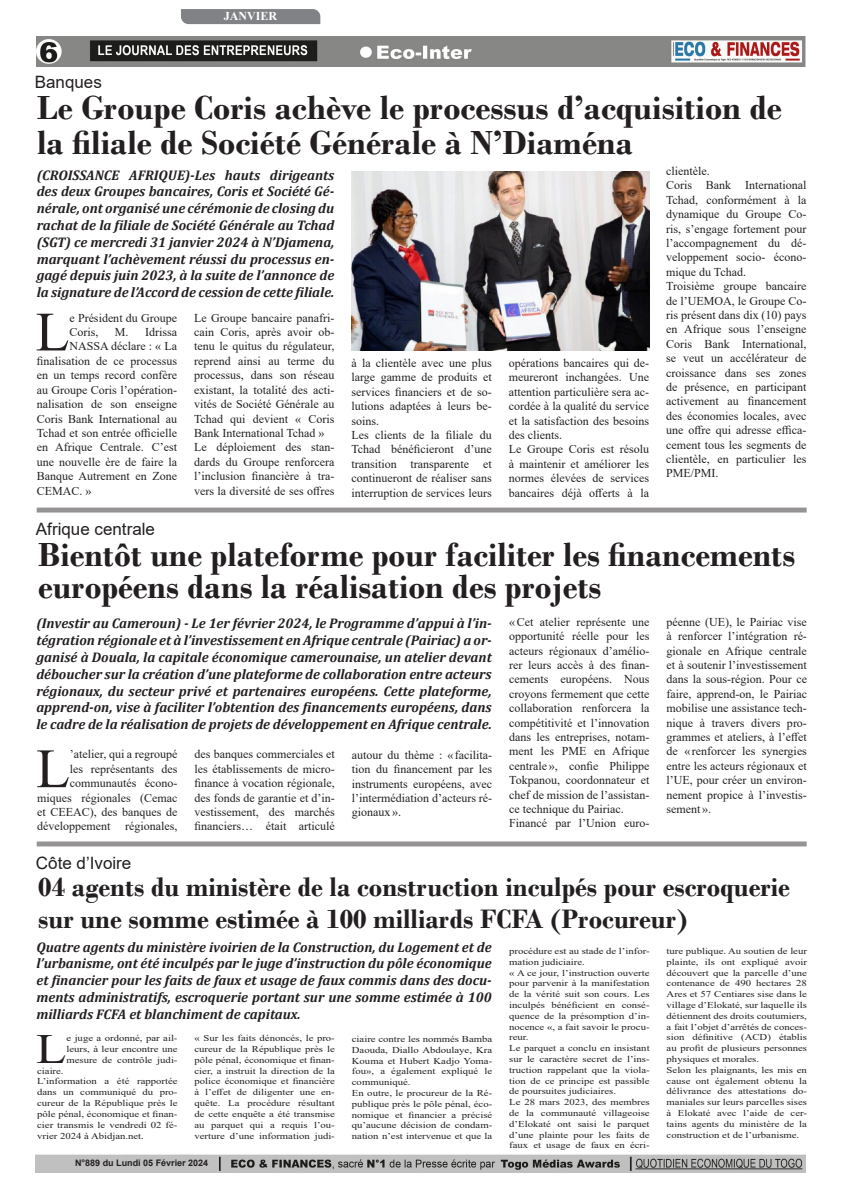
<style>
.page{position:relative;width:842px;height:1191px;background:#fff}
.page>*{position:absolute;margin:0;border:0;box-sizing:border-box;transform-origin:0 0}
.t1{font:55.5px "Times New Roman";color:#231f20}
.t2{font:41.6px "Times New Roman";color:#231f20;scale:1.19 1}
.t3{font:700 35px/35px "Bodoni";color:#231f20}
.t4{font:700 28px/32px "Bodoni";color:#231f20}
.t5{font:17px "Arial";color:#231f20}
.t6{font:italic 700 14px/16.8px "Cambria";color:#231f20;text-align:justify}
.t7{font:12px/14.4px "Times New Roman";color:#231f20;text-align:justify}
.t8{font:700 12px "Times New Roman";color:#fff}
.t9{font:9px/10.8px "Times New Roman";color:#231f20;text-align:justify;scale:1.19 1}
.t10{font:700 9px "Arial";color:#231f20}
</style>
<div class="page">
<img style="left:36px;top:1154px;width:770px;height:18px">
<img style="left:36px;top:36px;width:770px;height:31px">
<hr style="left:37px;top:508px;width:769px;height:4px;background:#959394">
<hr style="left:37px;top:842px;width:769px;height:4px;background:#959394">
<div style="left:181px;top:9px;width:139px;height:15px;background:#808285"></div>
<img style="left:351px;top:172px;width:298px;height:178px">
<p class="t5" style="left:35px;top:70px;width:69px">Banques</p>
<p class="t8" style="left:224px;top:7px;width:55px">JANVIER</p>
<p class="t3" style="left:37px;top:90px;width:746px">Le Groupe Coris achève le processus d’acquisition de la filiale de Société Générale à N’Diaména</p>
<p class="t6" style="left:37px;top:166px;width:299px">(CROISSANCE AFRIQUE)-Les hauts dirigeants des deux Groupes bancaires, Coris et Société Gé&shy;nérale, ont organisé une cérémonie de closing du rachat de la filiale de Société Générale au Tchad (SGT) ce mercredi 31 janvier 2024 à N’Djamena, marquant l’achèvement réussi du processus en&shy;gagé depuis juin 2023, à la suite de l’annonce de la signature de l’Accord de cession de cette filiale.</p>
<p class="t1" style="left:36px;top:293px;width:35px">L</p>
<p class="t7" style="left:69px;top:310px;width:109px">e Président du Groupe<br>Coris,</p>
<p class="t7" style="left:115px;top:324px;width:64px">M. Idrissa</p>
<p class="t7" style="left:69px;top:339px;width:109px">NASSA déclare : « La</p>
<p class="t7" style="left:37px;top:353px;width:142px">finalisation de ce processus</p>
<p class="t7" style="left:37px;top:368px;width:142px">en un temps record confère</p>
<p class="t7" style="left:37px;top:382px;width:142px">au Groupe Coris l’opération-</p>
<p class="t7" style="left:37px;top:396px;width:142px">nalisation de son enseigne</p>
<p class="t7" style="left:37px;top:411px;width:142px">Coris Bank International au</p>
<p class="t7" style="left:37px;top:425px;width:142px">Tchad et son entrée officielle</p>
<p class="t7" style="left:37px;top:440px;width:142px">en Afrique Centrale. C’est</p>
<p class="t7" style="left:37px;top:454px;width:142px">une nouvelle ère de faire la</p>
<p class="t7" style="left:37px;top:468px;width:142px">Banque Autrement en Zone</p>
<p class="t7" style="left:37px;top:483px;width:56px">CEMAC. »</p>
<p class="t5" style="left:36px;top:517px;width:121px">Afrique centrale</p>
<p class="t7" style="left:194px;top:310px;width:142px">Le Groupe bancaire panafri&shy;cain Coris, après avoir ob&shy;tenu le quitus du régulateur, reprend ainsi au terme du processus, dans son réseau existant, la totalité des acti&shy;vités de Société Générale au Tchad qui devient « Coris Bank International Tchad »</p>
<p class="t7" style="left:194px;top:440px;width:142px">Le déploiement des stan&shy;dards du Groupe renforcera l’inclusion financière à tra&shy;vers la diversité de ses offres</p>
<p class="t7" style="left:351px;top:355px;width:142px">à la clientèle avec une plus large gamme de produits et services financiers et de so&shy;lutions adaptées à leurs be&shy;soins.</p>
<p class="t7" style="left:351px;top:427px;width:142px">Les clients de la filiale du Tchad bénéficieront d’une transition transparente et continueront de réaliser sans interruption de services leurs</p>
<p class="t7" style="left:509px;top:355px;width:142px">opérations bancaires qui de&shy;meureront inchangées. Une attention particulière sera ac&shy;cordée à la qualité du service et la satisfaction des besoins des clients.</p>
<p class="t7" style="left:509px;top:442px;width:142px">Le Groupe Coris est résolu à maintenir et améliorer les normes élevées de services bancaires déjà offerts à la</p>
<p class="t7" style="left:666px;top:163px;width:45px">clientèle.</p>
<p class="t7" style="left:666px;top:178px;width:142px">Coris Bank International Tchad, conformément à la dynamique du Groupe Co&shy;ris, s’engage fortement pour l’accompagnement du dé&shy;veloppement socio- écono&shy;mique du Tchad.</p>
<p class="t7" style="left:666px;top:278px;width:142px">Troisième groupe bancaire de l’UEMOA, le Groupe Co&shy;ris présent dans dix (10) pays en Afrique sous l’enseigne Coris Bank International, se veut un accélérateur de croissance dans ses zones de présence, en participant activement au financement des économies locales, avec une offre qui adresse effica&shy;cement tous les segments de clientèle, en particulier les PME/PMI.</p>
<p class="t3" style="left:38px;top:539px;width:758px;line-height:32px">Bientôt une plateforme pour faciliter les financements européens dans la réalisation des projets</p>
<p class="t6" style="left:36px;top:614px;width:457px">(Investir au Cameroun) - Le 1er février 2024, le Programme d’appui à l’in&shy;tégration régionale et à l’investissement en Afrique centrale (Pairiac) a or&shy;ganisé à Douala, la capitale économique camerounaise, un atelier devant déboucher sur la création d’une plateforme de collaboration entre acteurs régionaux, du secteur privé et partenaires européens. Cette plateforme, apprend-on, vise à faciliter l’obtention des financements européens, dans le cadre de la réalisation de projets de développement en Afrique centrale.</p>
<p class="t7" style="left:37px;top:746px;width:142px;text-align:right">’atelier, qui a regroupé<br>les représentants des communautés écono&shy;miques régionales (Cemac et CEEAC), des banques de développement régionales,</p>
<p class="t7" style="left:195px;top:746px;width:142px">des banques commerciales et les établissements de micro&shy;finance à vocation régionale, des fonds de garantie et d’in&shy;vestissement, des marchés financiers… était articulé</p>
<p class="t7" style="left:352px;top:747px;width:142px">autour du thème : «facilita&shy;tion du financement par les instruments européens, avec l’intermédiation d’acteurs ré&shy;gionaux ».</p>
<p class="t1" style="left:36px;top:729px;width:35px">L</p>
<p class="t5" style="left:36px;top:851px;width:97px">Côte d’Ivoire</p>
<p class="t7" style="left:509px;top:614px;width:142px">«Cet atelier représente une opportunité réelle pour les acteurs régionaux d’amélio&shy;rer leurs accès à des finan&shy;cements européens. Nous croyons fermement que cette collaboration renforcera la compétitivité et l’innovation dans les entreprises, notam&shy;ment les PME en Afrique centrale», confie Philippe Tokpanou, coordonnateur et chef de mission de l’assistan&shy;ce technique du Pairiac.</p>
<p class="t7" style="left:509px;top:816px;width:142px">Financé par l’Union euro-</p>
<p class="t7" style="left:667px;top:614px;width:142px">péenne (UE), le Pairiac vise à renforcer l’intégration ré&shy;gionale en Afrique centrale et à soutenir l’investissement dans la sous-région. Pour ce faire, apprend-on, le Pairiac mobilise une assistance tech&shy;nique à travers divers pro&shy;grammes et ateliers, à l’effet de «renforcer les synergies entre les acteurs régionaux et l’UE, pour créer un environ&shy;nement propice à l’investis&shy;sement».</p>
<p class="t4" style="left:38px;top:870px;width:753px">04 agents du ministère de la construction inculpés pour escroquerie sur une somme estimée à 100 milliards FCFA (Procureur)</p>
<p class="t6" style="left:36px;top:938px;width:457px">Quatre agents du ministère ivoirien de la Construction, du Logement et de l’urbanisme, ont été inculpés par le juge d’instruction du pôle économique et financier pour les faits de faux et usage de faux commis dans des docu&shy;ments administratifs, escroquerie portant sur une somme estimée à 100 milliards FCFA et blanchiment de capitaux.</p>
<p class="t2" style="left:36px;top:1019px;width:27px">L</p>
<p class="t9" style="left:66px;top:1032px;width:95px">e juge a ordonné, par ail&shy;leurs, à leur encontre une mesure de contrôle judi-</p>
<p class="t9" style="left:37px;top:1065px;width:24px">ciaire.</p>
<p class="t9" style="left:37px;top:1075px;width:119px">L’information a été rapportée dans un communiqué du pro&shy;cureur de la République près le pôle pénal, économique et finan&shy;cier transmis le vendredi 02 fé&shy;vrier 2024 à Abidjan.net.</p>
<p class="t9" style="left:195px;top:1032px;width:119px">« Sur les faits dénoncés, le pro&shy;cureur de la République près le pôle pénal, économique et finan&shy;cier, a instruit la direction de la police économique et financière à l’effet de diligenter une en&shy;quête. La procédure résultant de cette enquête a été transmise au parquet qui a requis l’ou&shy;verture d’une information judi-</p>
<p class="t9" style="left:352px;top:1033px;width:119px">ciaire contre les nommés Bamba Daouda, Diallo Abdoulaye, Kra Kouma et Hubert Kadjo Yoma&shy;fou», a également expliqué le communiqué.</p>
<p class="t9" style="left:352px;top:1087px;width:119px">En outre, le procureur de la Ré&shy;publique près le pôle pénal, éco&shy;nomique et financier a précisé qu’aucune décision de condam&shy;nation n’est intervenue et que la</p>
<p class="t10" style="left:75px;top:1156px;width:135px">N°889 du Lundi 05 Février 2024</p>
<p class="t9" style="left:509px;top:945px;width:119px">procédure est au stade de l’infor&shy;mation judiciaire.</p>
<p class="t9" style="left:509px;top:966px;width:119px">« A ce jour, l’instruction ouverte pour parvenir à la manifestation de la vérité suit son cours. Les inculpés bénéficient en consé&shy;quence de la présomption d’in&shy;nocence «, a fait savoir le procu&shy;reur.</p>
<p class="t9" style="left:509px;top:1042px;width:119px">Le parquet a conclu en insistant sur le caractère secret de l’ins&shy;truction rappelant que la viola&shy;tion de ce principe est passible de poursuites judiciaires.</p>
<p class="t9" style="left:509px;top:1096px;width:119px">Le 28 mars 2023, des membres de la communauté villageoise d’Elokaté ont saisi le parquet d’une plainte pour les faits de faux et usage de faux en écri-</p>
<p class="t9" style="left:667px;top:945px;width:119px">ture publique. Au soutien de leur plainte, ils ont expliqué avoir découvert que la parcelle d’une contenance de 490 hectares 28<br>Ares et 57 Centiares sise dans le village d’Elokaté, sur laquelle ils détiennent des droits coutumiers, a fait l’objet d’arrêtés de conces&shy;sion définitive (ACD) établis au profit de plusieurs personnes physiques et morales.</p>
<p class="t9" style="left:667px;top:1064px;width:119px">Selon les plaignants, les mis en cause ont également obtenu la délivrance des attestations do&shy;maniales sur leurs parcelles sises à Elokaté avec l’aide de cer&shy;tains agents du ministère de la construction et de l’urbanisme.</p>
</div>
